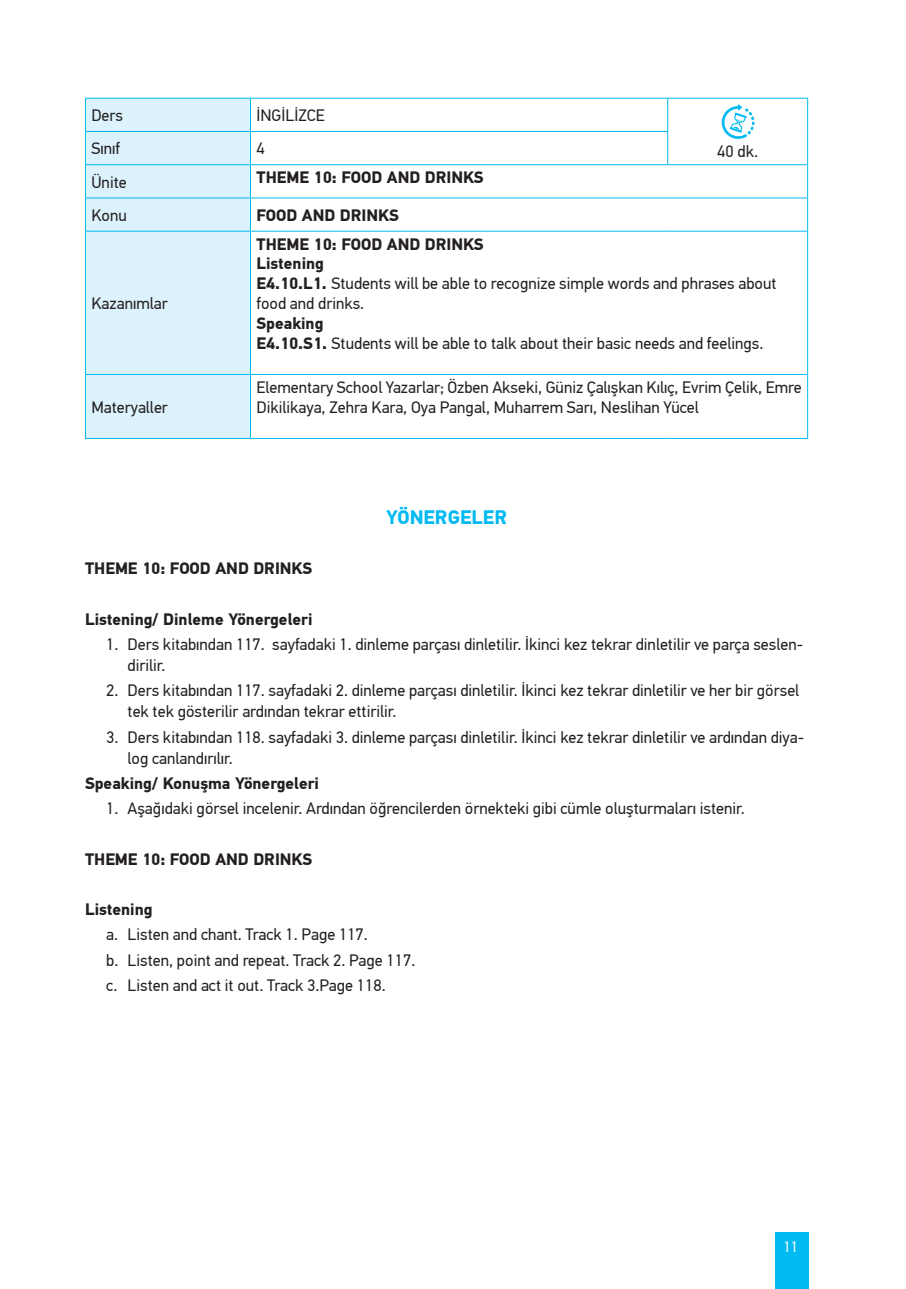
<style>
.page{position:relative;width:906px;height:1289px;background:#fff}
.page>*{position:absolute;margin:0;border:0;box-sizing:border-box;transform-origin:0 0}
.t1{font:700 19.5px "PF Din Text Pro";color:#00baf1}
.t2{font:16.5px/19.8px "PF Din Text Pro";color:#231f20}
.t3{font:700 16.5px "PF Din Text Pro";color:#231f20}
.t4{font:15px "PF Din Text Pro";color:#fff}
.s1{font-weight:700}
</style>
<div class="page">
<div style="left:86px;top:99px;width:164px;height:339px;background:#dcf2fc"></div>
<hr style="left:85px;top:98px;width:165px;height:1px;background:#00baf1">
<hr style="left:85px;top:99px;width:1px;height:32px;background:#00baf1">
<hr style="left:250px;top:98px;width:417px;height:1px;background:#00baf1">
<hr style="left:250px;top:99px;width:1px;height:32px;background:#00baf1">
<hr style="left:667px;top:98px;width:141px;height:1px;background:#00baf1">
<hr style="left:667px;top:99px;width:1px;height:32px;background:#00baf1">
<hr style="left:807px;top:99px;width:1px;height:32px;background:#00baf1">
<hr style="left:85px;top:131px;width:165px;height:1px;background:#00baf1">
<hr style="left:85px;top:132px;width:1px;height:32px;background:#00baf1">
<hr style="left:250px;top:131px;width:418px;height:1px;background:#00baf1">
<hr style="left:250px;top:132px;width:1px;height:32px;background:#00baf1">
<hr style="left:667px;top:132px;width:1px;height:32px;background:#00baf1">
<hr style="left:807px;top:131px;width:1px;height:33px;background:#00baf1">
<hr style="left:85px;top:164px;width:165px;height:1px;background:#00baf1">
<hr style="left:85px;top:165px;width:1px;height:32px;background:#00baf1">
<hr style="left:250px;top:164px;width:417px;height:1px;background:#00baf1">
<hr style="left:250px;top:165px;width:1px;height:32px;background:#00baf1">
<hr style="left:667px;top:164px;width:141px;height:1px;background:#00baf1">
<hr style="left:807px;top:165px;width:1px;height:32px;background:#00baf1">
<hr style="left:85px;top:197px;width:165px;height:1px;background:#00baf1">
<hr style="left:85px;top:198px;width:1px;height:33px;background:#00baf1">
<hr style="left:250px;top:197px;width:417px;height:1px;background:#00baf1">
<hr style="left:250px;top:198px;width:1px;height:33px;background:#00baf1">
<hr style="left:667px;top:197px;width:141px;height:1px;background:#00baf1">
<hr style="left:807px;top:198px;width:1px;height:33px;background:#00baf1">
<hr style="left:85px;top:231px;width:165px;height:1px;background:#00baf1">
<hr style="left:85px;top:231px;width:1px;height:143px;background:#00baf1">
<hr style="left:250px;top:231px;width:417px;height:1px;background:#00baf1">
<hr style="left:250px;top:231px;width:1px;height:143px;background:#00baf1">
<hr style="left:667px;top:231px;width:141px;height:1px;background:#00baf1">
<hr style="left:807px;top:231px;width:1px;height:143px;background:#00baf1">
<hr style="left:85px;top:374px;width:165px;height:1px;background:#00baf1">
<hr style="left:85px;top:375px;width:1px;height:63px;background:#00baf1">
<hr style="left:250px;top:374px;width:417px;height:1px;background:#00baf1">
<hr style="left:250px;top:375px;width:1px;height:63px;background:#00baf1">
<hr style="left:667px;top:374px;width:141px;height:1px;background:#00baf1">
<hr style="left:807px;top:375px;width:1px;height:63px;background:#00baf1">
<hr style="left:85px;top:438px;width:165px;height:1px;background:#00baf1">
<hr style="left:250px;top:438px;width:417px;height:1px;background:#00baf1">
<hr style="left:667px;top:438px;width:141px;height:1px;background:#00baf1">
<svg style="left:722px;top:104px;width:32px;height:35px"></svg>
<div style="left:775px;top:1232px;width:33px;height:56px;background:#00baf1"></div>
<p class="t2" style="left:91px;top:106px;width:33px">Ders</p>
<p class="t2" style="left:256px;top:106px;width:70px">İNGİLİZCE</p>
<p class="t2" style="left:91px;top:139px;width:30px">Sınıf</p>
<p class="t2" style="left:256px;top:139px;width:10px">4</p>
<p class="t2" style="left:717px;top:142px;width:42px">40 dk.</p>
<p class="t2" style="left:91px;top:172px;width:37px">Ünite</p>
<p class="t3" style="left:256px;top:167px;width:229px">THEME 10: FOOD AND DRINKS</p>
<p class="t2" style="left:91px;top:205px;width:37px">Konu</p>
<p class="t3" style="left:256px;top:205px;width:144px">FOOD AND DRINKS</p>
<p class="t2" style="left:91px;top:293px;width:78px">Kazanımlar</p>
<p class="t2" style="left:91px;top:397px;width:78px">Materyaller</p>
<p class="t2" style="left:256px;top:234px;width:521px"><span class="s1">THEME 10: FOOD AND DRINKS<br>Listening<br>E4.10.L1.</span> Students will be able to recognize simple words and phrases about food and drinks.</p>
<p class="t2" style="left:256px;top:313px;width:508px"><span class="s1">Speaking<br>E4.10.S1.</span> Students will be able to talk about their basic needs and feelings.</p>
<p class="t2" style="left:256px;top:377px;width:546px">Elementary School Yazarlar; Özben Akseki, Güniz Çalışkan Kılıç, Evrim Çelik, Emre<br>Dikilikaya, Zehra Kara, Oya Pangal, Muharrem Sarı, Neslihan Yücel</p>
<p class="t1" style="left:386px;top:505px;width:122px">YÖNERGELER</p>
<p class="t3" style="left:85px;top:558px;width:229px">THEME 10: FOOD AND DRINKS</p>
<p class="t3" style="left:85px;top:609px;width:229px">Listening/ Dinleme Yönergeleri</p>
<p class="t2" style="left:128px;top:634px;width:677px;line-height:21px;text-indent:-21px">1. Ders kitabından 117. sayfadaki 1. dinleme parçası dinletilir. İkinci kez tekrar dinletilir ve parça seslen&shy;dirilir.</p>
<p class="t2" style="left:128px;top:680px;width:673px;line-height:21px;text-indent:-21px">2. Ders kitabından 117. sayfadaki 2. dinleme parçası dinletilir. İkinci kez tekrar dinletilir ve her bir görsel tek tek gösterilir ardından tekrar ettirilir.</p>
<p class="t2" style="left:128px;top:726px;width:678px;line-height:21px;text-indent:-21px">3. Ders kitabından 118. sayfadaki 3. dinleme parçası dinletilir. İkinci kez tekrar dinletilir ve ardından diya&shy;log canlandırılır.</p>
<p class="t3" style="left:85px;top:773px;width:235px">Speaking/ Konuşma Yönergeleri</p>
<p class="t2" style="left:106px;top:798px;width:640px">1. Aşağıdaki görsel incelenir. Ardından öğrencilerden örnekteki gibi cümle oluşturmaları istenir.</p>
<p class="t3" style="left:85px;top:849px;width:229px">THEME 10: FOOD AND DRINKS</p>
<p class="t3" style="left:85px;top:899px;width:69px">Listening</p>
<p class="t2" style="left:106px;top:922px;width:310px;line-height:25.2px">a. Listen and chant. Track 1. Page 117.<br>b. Listen, point and repeat. Track 2. Page 117. c. Listen and act it out. Track 3.Page 118.</p>
<p class="t4" style="left:783px;top:1238px;width:16px">11</p>
</div>
